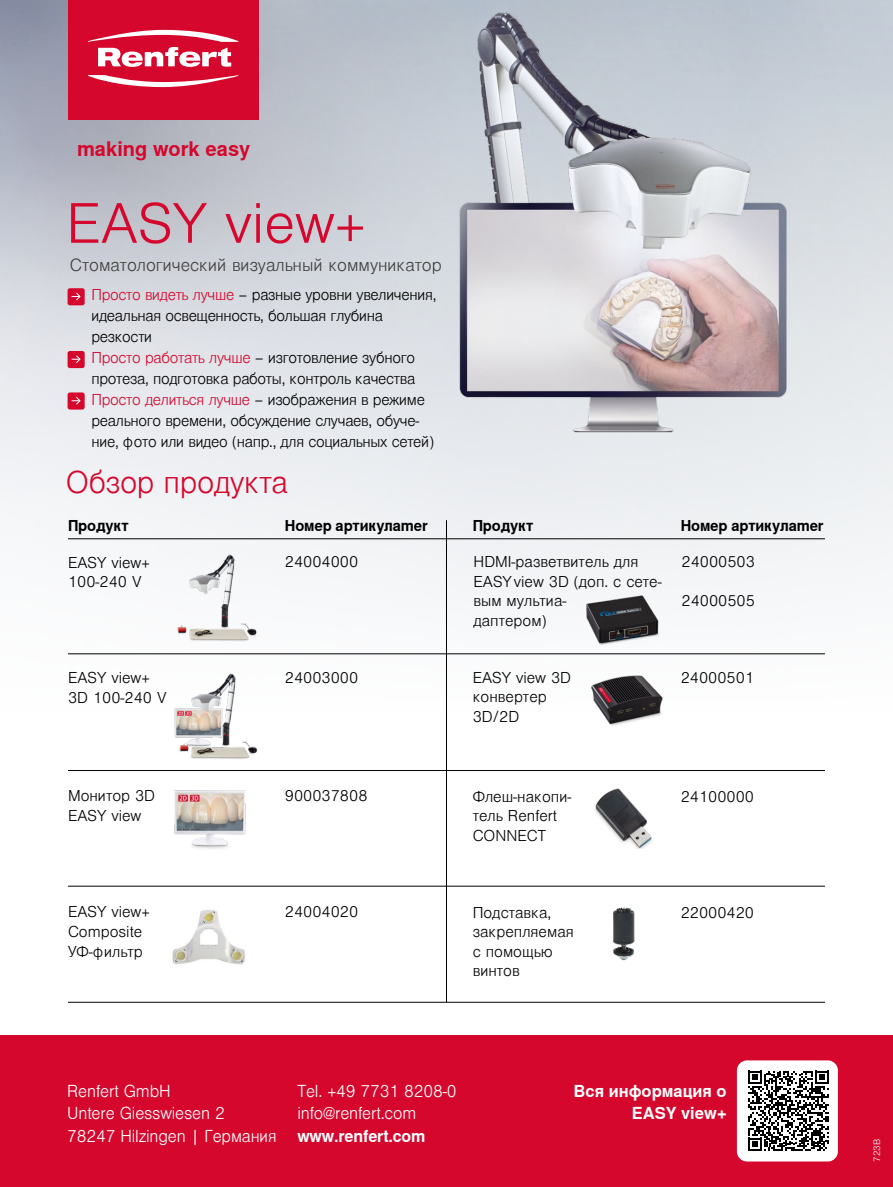
<style>
.page{position:relative;width:893px;height:1187px;background:#fff}
.page>*{position:absolute;margin:0;border:0;box-sizing:border-box;transform-origin:0 0}
.t1{font:300 54.3px "Nimbus Sans Global";color:#d5072d}
.t2{font:300 30px "Nimbus Sans Global";letter-spacing:-.01em;color:#d5072d}
.t3{font:700 20.1px "Nimbus Sans Global";color:#d5072d}
.t4{font:300 16.8px "Nimbus Sans Global";color:#40403f}
.t5{font:300 16.5px/22.5px "Nimbus Sans Global";letter-spacing:-.01em;color:#fff}
.t6{font:700 16.5px/22.5px "Nimbus Sans Global";color:#fff;text-align:right}
.t7{font:300 15px/19.5px "Nimbus Sans Global";letter-spacing:-.01em;color:#000}
.t8{font:700 15px "Nimbus Sans Global";letter-spacing:-.01em;color:#000}
.t9{font:300 9px "Nimbus Sans Global";color:#fff}
.s1{color:#d5072d}
</style>
<div class="page">
<img style="left:0;top:0;width:893px;height:655px">
<img style="left:448px;top:0;width:378px;height:470px">
<div style="left:68px;top:288px;width:17px;height:17px;background:#d5072d;border-radius:2px"></div>
<svg style="left:72px;top:292px;width:9px;height:9px"></svg>
<div style="left:68px;top:351px;width:17px;height:17px;background:#d5072d;border-radius:2px"></div>
<svg style="left:72px;top:355px;width:9px;height:8px"></svg>
<div style="left:68px;top:392px;width:17px;height:17px;background:#d5072d;border-radius:2px"></div>
<svg style="left:72px;top:397px;width:9px;height:8px"></svg>
<div style="left:68px;top:0;width:191px;height:120px;background:#d5072d"></div>
<svg style="left:88px;top:75px;width:150px;height:12px"></svg>
<svg style="left:88px;top:30px;width:150px;height:37px"></svg>
<div style="left:0;top:1035px;width:893px;height:151px;background:#d5072d"></div>
<div style="left:737px;top:1060px;width:101px;height:101px;background:#fff;border-radius:10px"></div>
<svg style="left:748px;top:1070px;width:81px;height:81px"></svg>
<hr style="left:68px;top:538px;width:757px;height:1px;background:#000">
<img style="left:170px;top:551px;width:91px;height:91px">
<img style="left:174px;top:790px;width:72px;height:59px">
<img style="left:174px;top:673px;width:84px;height:86px">
<img style="left:571px;top:589px;width:101px;height:61px">
<img style="left:591px;top:675px;width:72px;height:51px">
<hr style="left:68px;top:653px;width:757px;height:1px;background:#000">
<hr style="left:68px;top:770px;width:757px;height:1px;background:#000">
<hr style="left:68px;top:885px;width:757px;height:1px;background:#000">
<hr style="left:446px;top:520px;width:1px;height:481px;background:#000">
<img style="left:595px;top:788px;width:57px;height:60px">
<hr style="left:68px;top:1001px;width:757px;height:1px;background:#000">
<img style="left:172px;top:910px;width:74px;height:55px">
<img style="left:613px;top:907px;width:22px;height:54px">
<h3 class="t3" style="left:77px;top:137px;width:175px">making work easy</h3>
<h1 class="t1" style="left:66px;top:192px;width:301px">EASY view+</h1>
<p class="t4" style="left:70px;top:255px;width:373px">Стоматологический визуальный коммуникатор</p>
<p class="t7" style="left:91px;top:284px;width:346px;line-height:21px"><span class="s1">Просто видеть лучше</span> – разные уровни увеличения, идеальная освещенность, большая глубина резкости<br><span class="s1">Просто работать лучше</span> – изготовление зубного протеза, подготовка работы, контроль качества <span class="s1">Просто делиться лучше</span> – изображения в режиме реального времени, обсуждение случаев, обуче&shy;ние, фото или видео (напр., для социальных сетей)</p>
<h2 class="t2" style="left:66px;top:465px;width:224px">Обзор продукта</h2>
<p class="t8" style="left:68px;top:517px;width:62px">Продукт</p>
<p class="t7" style="left:68px;top:552px;width:83px">EASY view+<br>100-240 V</p>
<p class="t8" style="left:285px;top:517px;width:144px">Номер артикулаmer</p>
<p class="t7" style="left:285px;top:552px;width:75px">24004000</p>
<p class="t7" style="left:68px;top:668px;width:100px">EASY view+<br>3D 100-240 V</p>
<p class="t7" style="left:68px;top:786px;width:89px">Монитор 3D<br>EASY view</p>
<p class="t7" style="left:285px;top:668px;width:75px">24003000</p>
<p class="t7" style="left:285px;top:786px;width:84px">900037808</p>
<p class="t7" style="left:68px;top:902px;width:83px">EASY view+</p>
<p class="t7" style="left:285px;top:902px;width:75px">24004020</p>
<p class="t7" style="left:68px;top:922px;width:76px">Composite<br>УФ-фильтр</p>
<p class="t8" style="left:473px;top:517px;width:62px">Продукт</p>
<p class="t8" style="left:681px;top:517px;width:144px">Номер артикулаmer</p>
<p class="t7" style="left:473px;top:552px;width:190px">HDMI-разветвитель для<br>EASY view 3D (доп. с сете&shy;вым мультиа-<br>даптером)</p>
<p class="t7" style="left:473px;top:667px;width:100px">EASY view 3D конвертер<br>3D/2D</p>
<p class="t7" style="left:681px;top:552px;width:75px">24000503</p>
<p class="t7" style="left:681px;top:591px;width:75px">24000505</p>
<p class="t7" style="left:681px;top:667px;width:75px">24000501</p>
<p class="t7" style="left:473px;top:786px;width:100px">Флеш-накопи&shy;тель Renfert<br>CONNECT</p>
<p class="t7" style="left:681px;top:786px;width:75px">24100000</p>
<p class="t7" style="left:473px;top:902px;width:103px">Подставка, закрепляемая с помощью винтов</p>
<p class="t7" style="left:681px;top:902px;width:75px">22000420</p>
<p class="t5" style="left:67px;top:1079px;width:211px">Renfert GmbH<br>Untere Giesswiesen 2<br>78247 Hilzingen | Германия</p>
<p class="t5" style="left:297px;top:1079px;width:161px">Tel. +49 7731 8208-0 info@renfert.com</p>
<p class="t6" style="left:297px;top:1124px;width:130px">www.renfert.com</p>
<p class="t6" style="left:574px;top:1079px;width:154px">Вся информация о<br>EASY view+</p>
<p class="t9" style="left:872px;top:1161px;width:24px;rotate:-90deg">723B</p>
</div>
